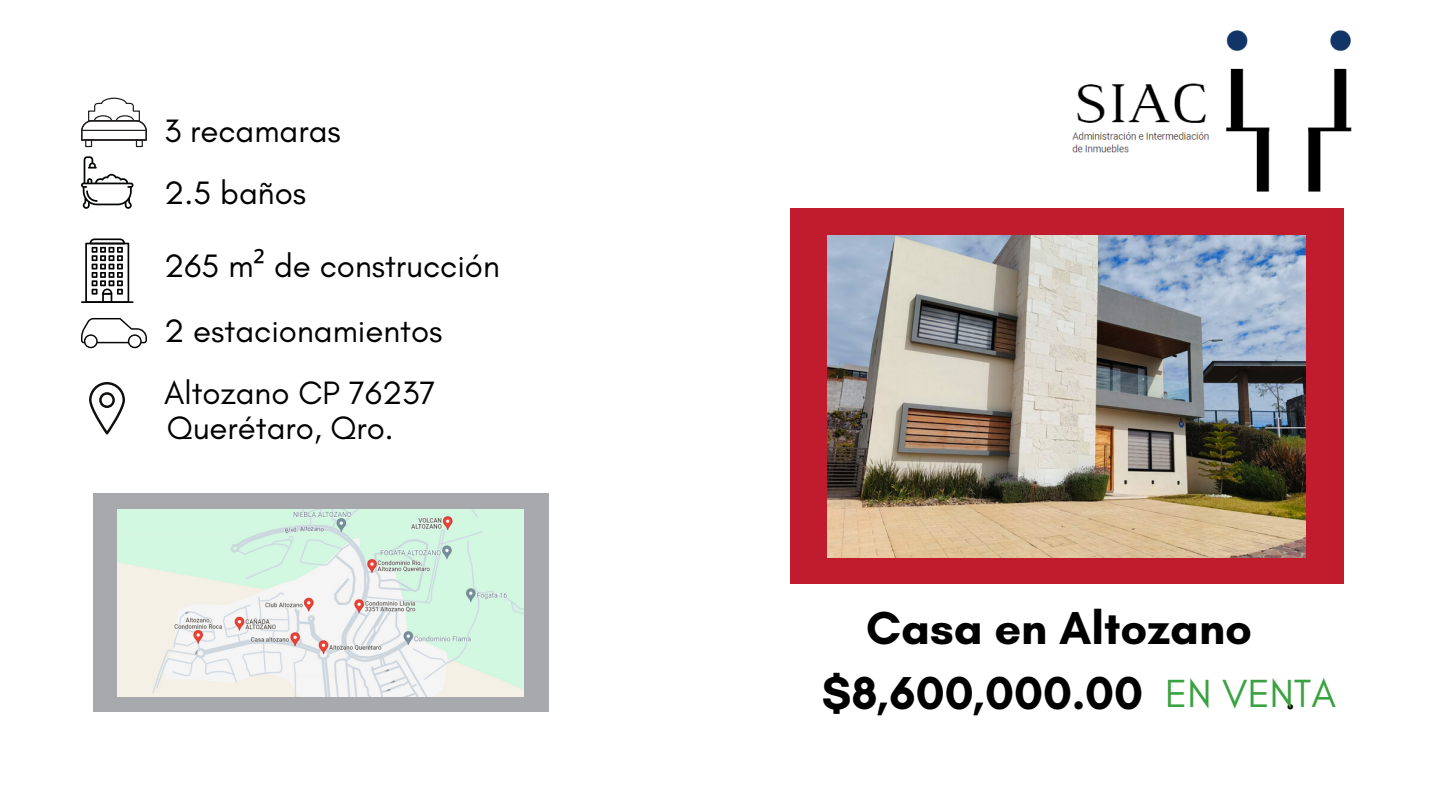
<style>
.page{position:relative;width:1440px;height:810px;background:#fff}
.page>*{position:absolute;margin:0;border:0;box-sizing:border-box;transform-origin:0 0}
.t1{font:700 47px/65.2px "Glacial Indifference";color:#000}
.t2{font:47px "Glacial Indifference";color:#000}
.t3{font:40px "Glacial Indifference";color:#3aa241}
.t4{font:33px "Glacial Indifference";color:#000}
.s1{font-family:"Noto Sans"}
</style>
<div class="page">
<div style="left:85px;top:139px;width:7px;height:8px;border:1px solid #231f1f"></div>
<div style="left:136px;top:139px;width:7px;height:8px;border:1px solid #231f1f"></div>
<svg style="left:81px;top:98px;width:66px;height:32px"></svg>
<div style="left:81px;top:130px;width:66px;height:11px;border:1px solid #231f1f"></div>
<svg style="left:81px;top:156px;width:53px;height:53px"></svg>
<svg style="left:81px;top:318px;width:66px;height:31px"></svg>
<svg style="left:89px;top:382px;width:36px;height:53px"></svg>
<svg style="left:81px;top:238px;width:52px;height:65px"></svg>
<div style="left:93px;top:494px;width:455px;height:218px;background:#a8a9ac"></div>
<img style="left:1072px;top:30px;width:280px;height:162px">
<div style="left:791px;top:209px;width:552px;height:375px;background:#c01c2d"></div>
<img style="left:828px;top:235px;width:478px;height:322px">
<img style="left:117px;top:509px;width:407px;height:188px">
<p class="t4" style="left:164px;top:111px;width:178px">3 recamaras</p>
<p class="t4" style="left:164px;top:173px;width:143px">2.5 baños</p>
<p class="t4" style="left:164px;top:246px;width:337px">265 m<span class="s1">²</span> de construcción</p>
<p class="t4" style="left:164px;top:311px;width:280px">2 estacionamientos</p>
<p class="t4" style="left:164px;top:373px;width:273px">Altozano CP 76237</p>
<p class="t4" style="left:167px;top:408px;width:228px">Querétaro, Qro.</p>
<p class="t1" style="left:822px;top:595px;width:432px;text-indent:44px">Casa en Altozano $8,600,000.00</p>
<p class="t3" style="left:1165px;top:669px;width:173px">EN VENTA</p>
<p class="t2" style="left:1284px;top:664px;width:14px">.</p>
</div>
